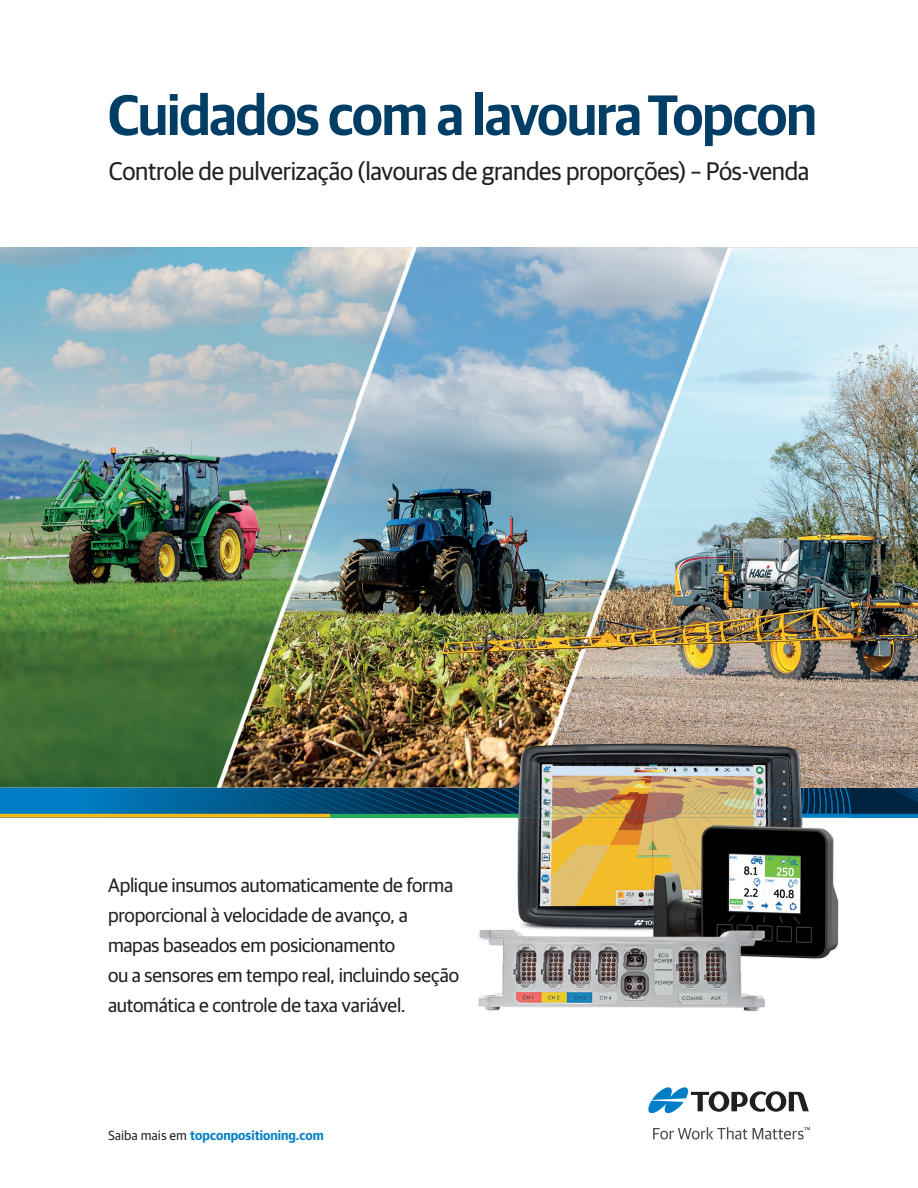
<style>
.page{position:relative;width:918px;height:1188px;background:#fff}
.page>*{position:absolute;margin:0;border:0;box-sizing:border-box;transform-origin:0 0}
.t1{font:600 57px "Guardian Sans LC";letter-spacing:-.02em;color:#003e65;scale:.96 1}
.t2{font:25.5px "Guardian Sans LC";letter-spacing:-.01em;color:#231f20}
.t3{font:19.5px/30px "Guardian Sans LC";letter-spacing:-.015em;color:#231f20}
.t4{font:700 12.75px "Guardian Text Sans LC";color:#007ec5}
.s1{font-weight:400;color:#231f20}
</style>
<div class="page">
<svg style="left:653px;top:1127px;width:94px;height:12px"></svg>
<svg style="left:753px;top:1127px;width:57px;height:12px"></svg>
<svg style="left:648px;top:1087px;width:161px;height:26px"></svg>
<svg style="left:0;top:788px;width:177px;height:26px;background:#0276b5"></svg>
<svg style="left:0;top:788px;width:61px;height:19px"></svg>
<svg style="left:0;top:814px;width:177px;height:4px"></svg>
<img style="left:0;top:247px;width:714px;height:344px">
<img style="left:714px;top:247px;width:204px;height:491px">
<img style="left:0;top:591px;width:510px;height:196px">
<img style="left:510px;top:591px;width:205px;height:121px">
<img style="left:850px;top:738px;width:68px;height:49px">
<img style="left:466px;top:712px;width:384px;height:210px">
<svg style="left:177px;top:788px;width:741px;height:30px;background:#396169"></svg>
<img style="left:776px;top:788px;width:17px;height:26px">
<img style="left:466px;top:791px;width:6px;height:23px">
<img style="left:472px;top:788px;width:14px;height:26px">
<img style="left:486px;top:788px;width:14px;height:26px">
<img style="left:795px;top:788px;width:4px;height:26px">
<img style="left:500px;top:788px;width:134px;height:26px">
<img style="left:801px;top:788px;width:3px;height:26px">
<img style="left:514px;top:788px;width:91px;height:26px">
<img style="left:807px;top:788px;width:2px;height:26px">
<img style="left:813px;top:788px;width:2px;height:26px">
<img style="left:818px;top:788px;width:3px;height:26px">
<img style="left:824px;top:788px;width:3px;height:26px">
<img style="left:829px;top:788px;width:21px;height:26px">
<img style="left:466px;top:814px;width:384px;height:4px">
<img style="left:648px;top:825px;width:197px;height:134px">
<img style="left:478px;top:962px;width:287px;height:49px">
<img style="left:479px;top:922px;width:301px;height:40px">
<h1 class="t1" style="left:108px;top:73px;width:740px">Cuidados com a lavoura Topcon</h1>
<h2 class="t2" style="left:109px;top:153px;width:702px">Controle de pulverização (lavouras de grandes proporções) – Pós-venda</h2>
<p class="t3" style="left:108px;top:869px;width:353px">Aplique insumos automaticamente de forma proporcional à velocidade de avanço, a mapas baseados em posicionamento<br>ou a sensores em tempo real, incluindo seção automática e controle de taxa variável.</p>
<p class="t4" style="left:108px;top:1125px;width:217px"><span class="s1">Saiba mais em</span> topconpositioning.com</p>
</div>
